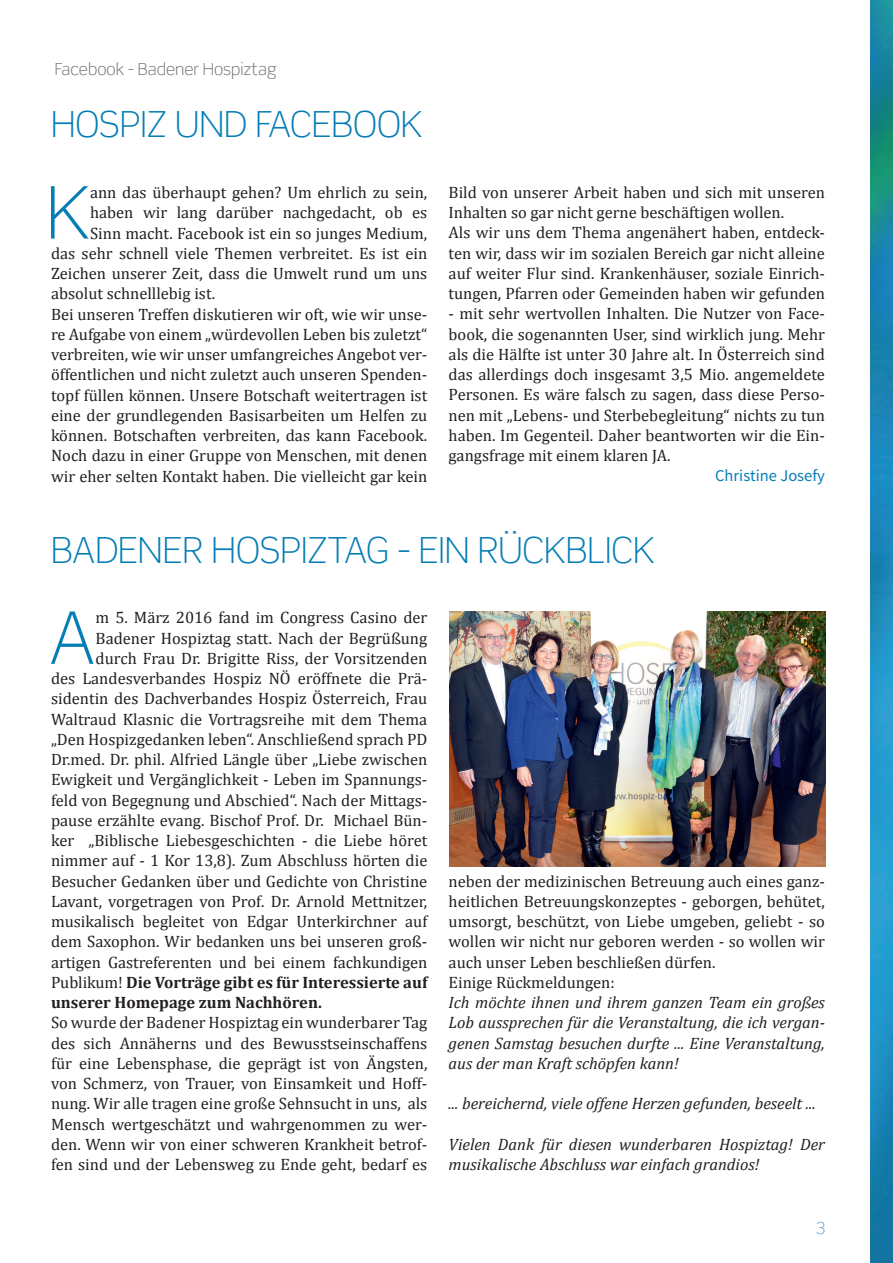
<style>
.page{position:relative;width:893px;height:1263px;background:#fff}
.page>*{position:absolute;margin:0;border:0;box-sizing:border-box;transform-origin:0 0}
.t1{font:300 72.6px "Scene Std";color:#057db5}
.t2{font:300 36px "Scene Std";color:#057db5}
.t3{font:16.5px/20.2px "Cambria";color:#231f20}
.t4{font:italic 16.5px/20.2px "Cambria";color:#231f20;text-align:justify}
.t5{font:700 16.5px "Cambria";color:#231f20}
.t6{font:300 16.5px "Scene Std";color:#6c6d70}
.t7{font:16.5px "Source Sans Pro";color:#057db5}
.t8{font:300 16.5px "Scene Std";color:#5e99c7}
.s1{font-weight:400}
</style>
<div class="page">
<img style="left:871px;top:0;width:22px;height:1263px">
<img style="left:449px;top:611px;width:377px;height:255px">
<p class="t6" style="left:55px;top:59px;width:223px">Facebook - Badener Hospiztag</p>
<h2 class="t2" style="left:51px;top:103px;width:373px">HOSPIZ UND FACEBOOK</h2>
<h1 class="t1" style="left:46px;top:169px;width:45px">K</h1>
<p class="t3" style="left:90px;top:182px;width:339px">ann das überhaupt gehen? Um ehrlich zu sein,</p>
<p class="t3" style="left:90px;top:202px;width:339px">haben wir lang darüber nachgedacht, ob es</p>
<p class="t3" style="left:90px;top:223px;width:339px">Sinn macht. Facebook ist ein so junges Medium,</p>
<p class="t3" style="left:51px;top:243px;width:378px">das sehr schnell viele Themen verbreitet. Es ist ein</p>
<p class="t3" style="left:51px;top:263px;width:378px">Zeichen unserer Zeit, dass die Umwelt rund um uns</p>
<p class="t3" style="left:51px;top:283px;width:166px">absolut schnelllebig ist.</p>
<p class="t3" style="left:51px;top:304px;width:378px">Bei unseren Treffen diskutieren wir oft, wie wir unse-</p>
<p class="t3" style="left:51px;top:324px;width:378px">re Aufgabe von einem „würdevollen Leben bis zuletzt“</p>
<p class="t3" style="left:51px;top:344px;width:378px">verbreiten, wie wir unser umfangreiches Angebot ver-</p>
<p class="t3" style="left:51px;top:364px;width:378px">öffentlichen und nicht zuletzt auch unseren Spenden-</p>
<p class="t3" style="left:51px;top:385px;width:378px">topf füllen können. Unsere Botschaft weitertragen ist</p>
<p class="t3" style="left:51px;top:405px;width:378px">eine der grundlegenden Basisarbeiten um Helfen zu</p>
<p class="t3" style="left:51px;top:425px;width:378px">können. Botschaften verbreiten, das kann Facebook.</p>
<p class="t3" style="left:51px;top:445px;width:378px">Noch dazu in einer Gruppe von Menschen, mit denen</p>
<p class="t3" style="left:51px;top:466px;width:378px">wir eher selten Kontakt haben. Die vielleicht gar kein</p>
<p class="t3" style="left:449px;top:182px;width:378px">Bild von unserer Arbeit haben und sich mit unseren Inhalten so gar nicht gerne beschäftigen wollen.<br>Als wir uns dem Thema angenähert haben, entdeck&shy;ten wir, dass wir im sozialen Bereich gar nicht alleine auf weiter Flur sind. Krankenhäuser, soziale Einrich&shy;tungen, Pfarren oder Gemeinden haben wir gefunden</p>
<p class="t3" style="left:449px;top:304px;width:378px;text-align:justify">- mit sehr wertvollen Inhalten. Die Nutzer von Face&shy;book, die sogenannten User, sind wirklich jung. Mehr als die Hälfte ist unter 30 Jahre alt. In Österreich sind das allerdings doch insgesamt 3,5 Mio. angemeldete Personen. Es wäre falsch zu sagen, dass diese Perso&shy;nen mit „Lebens- und Sterbebegleitung“ nichts zu tun haben. Im Gegenteil. Daher beantworten wir die Ein&shy;gangsfrage mit einem klaren JA.</p>
<p class="t7" style="left:715px;top:466px;width:111px">Christine Josefy</p>
<h2 class="t2" style="left:51px;top:528px;width:605px">BADENER HOSPIZTAG - EIN RÜCKBLICK</h2>
<h1 class="t1" style="left:49px;top:594px;width:48px">A</h1>
<p class="t3" style="left:96px;top:607px;width:333px">m 5. März 2016 fand im Congress Casino der</p>
<p class="t3" style="left:96px;top:628px;width:333px">Badener Hospiztag statt. Nach der Begrüßung</p>
<p class="t3" style="left:96px;top:648px;width:333px">durch Frau Dr. Brigitte Riss, der Vorsitzenden</p>
<p class="t3" style="left:51px;top:668px;width:378px">des Landesverbandes Hospiz NÖ eröffnete die Prä-</p>
<p class="t3" style="left:51px;top:688px;width:378px">sidentin des Dachverbandes Hospiz Österreich, Frau</p>
<p class="t3" style="left:51px;top:709px;width:378px">Waltraud Klasnic die Vortragsreihe mit dem Thema</p>
<p class="t3" style="left:51px;top:729px;width:378px">„Den Hospizgedanken leben“. Anschließend sprach PD</p>
<p class="t3" style="left:51px;top:749px;width:378px">Dr.med. Dr. phil. Alfried Längle über „Liebe zwischen</p>
<p class="t3" style="left:51px;top:769px;width:378px">Ewigkeit und Vergänglichkeit - Leben im Spannungs-</p>
<p class="t3" style="left:51px;top:790px;width:378px">feld von Begegnung und Abschied“. Nach der Mittags-</p>
<p class="t3" style="left:51px;top:810px;width:378px">pause erzählte evang. Bischof Prof. Dr. Michael Bün-</p>
<p class="t3" style="left:51px;top:830px;width:378px">ker „Biblische Liebesgeschichten - die Liebe höret</p>
<p class="t3" style="left:51px;top:850px;width:378px">nimmer auf - 1 Kor 13,8). Zum Abschluss hörten die</p>
<p class="t3" style="left:51px;top:871px;width:378px">Besucher Gedanken über und Gedichte von Christine</p>
<p class="t3" style="left:51px;top:891px;width:378px">Lavant, vorgetragen von Prof. Dr. Arnold Mettnitzer,</p>
<p class="t3" style="left:51px;top:911px;width:378px">musikalisch begleitet von Edgar Unterkirchner auf</p>
<p class="t3" style="left:51px;top:931px;width:378px">dem Saxophon. Wir bedanken uns bei unseren groß-</p>
<p class="t3" style="left:51px;top:952px;width:378px">artigen Gastreferenten und bei einem fachkundigen</p>
<p class="t5" style="left:51px;top:970px;width:378px"><span class="s1">Publikum!</span> Die Vorträge gibt es für Interessierte auf</p>
<p class="t5" style="left:51px;top:991px;width:272px">unserer Homepage zum Nachhören.</p>
<p class="t3" style="left:51px;top:1012px;width:378px;text-align:justify">So wurde der Badener Hospiztag ein wunderbarer Tag des sich Annäherns und des Bewusstseinschaffens für eine Lebensphase, die geprägt ist von Ängsten, von Schmerz, von Trauer, von Einsamkeit und Hoff&shy;nung. Wir alle tragen eine große Sehnsucht in uns, als Mensch wertgeschätzt und wahrgenommen zu wer&shy;den. Wenn wir von einer schweren Krankheit betrof&shy;fen sind und der Lebensweg zu Ende geht, bedarf es</p>
<p class="t3" style="left:449px;top:871px;width:378px">neben der medizinischen Betreuung auch eines ganz&shy;heitlichen Betreuungskonzeptes - geborgen, behütet, umsorgt, beschützt, von Liebe umgeben, geliebt - so wollen wir nicht nur geboren werden - so wollen wir auch unser Leben beschließen dürfen.<br>Einige Rückmeldungen:</p>
<p class="t4" style="left:449px;top:991px;width:378px">Ich möchte ihnen und ihrem ganzen Team ein großes Lob aussprechen für die Veranstaltung, die ich vergan&shy;genen Samstag besuchen durfte ... Eine Veranstaltung, aus der man Kraft schöpfen kann!</p>
<p class="t4" style="left:449px;top:1093px;width:369px">... bereichernd, viele offene Herzen gefunden, beseelt ...</p>
<p class="t4" style="left:449px;top:1133px;width:378px">Vielen Dank für diesen wunderbaren Hospiztag! Der musikalische Abschluss war einfach grandios!</p>
<p class="t8" style="left:816px;top:1218px;width:11px">3</p>
</div>
